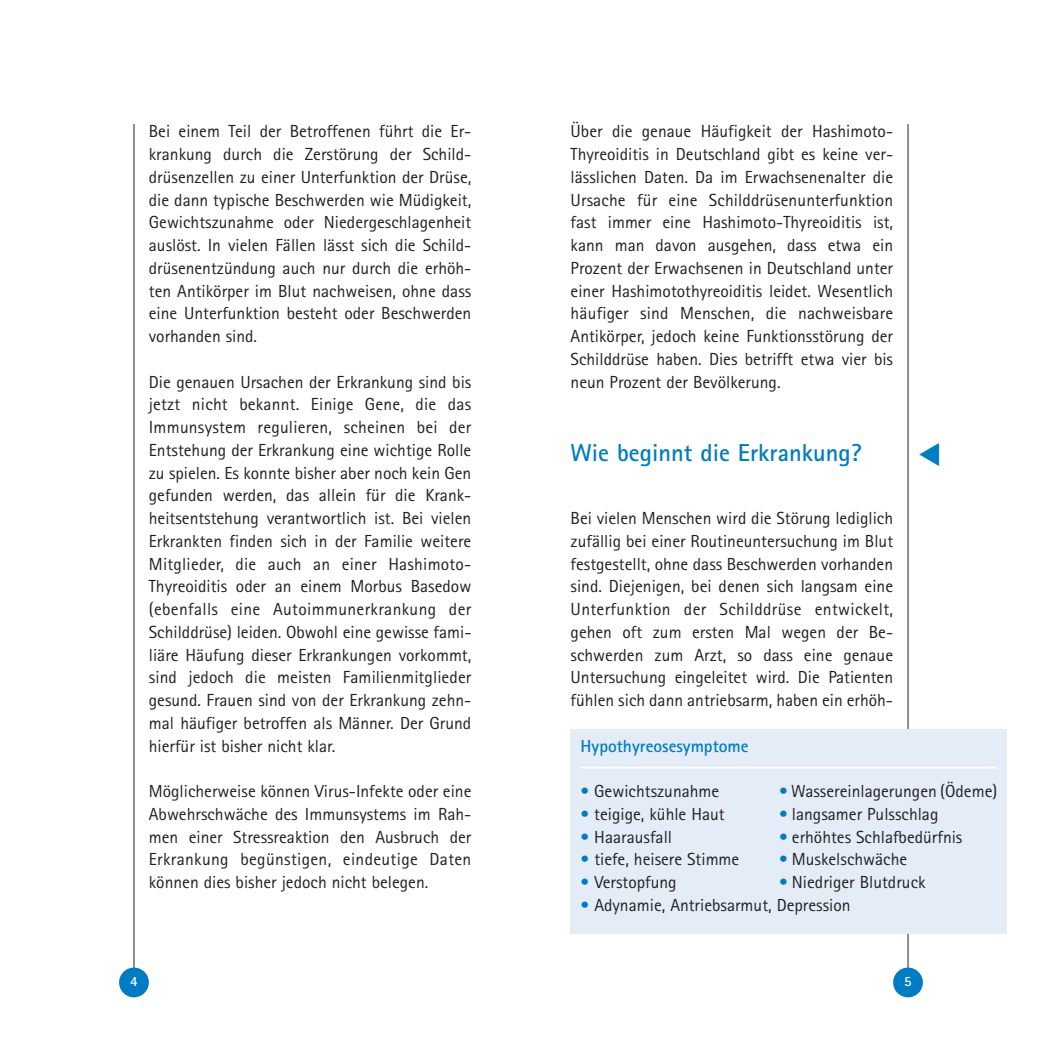
<style>
.page{position:relative;width:1042px;height:1042px;background:#fff}
.page>*{position:absolute;margin:0;border:0;box-sizing:border-box;transform-origin:0 0}
.t1{font:700 24.5px "Rotis Sans Serif";color:#007cc2}
.t2{font:17.5px/22.8px "Rotis Sans Serif";color:#231f20;text-align:justify}
.t3{font:700 17.5px "Rotis Sans Serif";color:#007cc2}
.t4{font:700 14px "Rotis Sans Serif";color:#fff}
.s1{color:#007cc2}
</style>
<div class="page">
<hr style="left:133px;top:124px;width:1px;height:857px;background:#231f20">
<hr style="left:907px;top:124px;width:1px;height:857px;background:#231f20">
<div style="left:893px;top:967px;width:30px;height:30px;background:#007cc2;border-radius:50%"></div>
<div style="left:119px;top:967px;width:30px;height:30px;background:#007cc2;border-radius:50%"></div>
<div style="left:570px;top:729px;width:437px;height:205px;background:#e4ecf7"></div>
<hr style="left:580px;top:767px;width:417px;height:1px;background:#fff">
<p class="t2" style="left:149px;top:122px;width:324px">Bei einem Teil der Betroffenen führt die Er - krankung durch die Zerstörung der Schild - drüsenzellen zu einer Unterfunktion der Drüse, die dann typische Beschwerden wie Müdigkeit, Gewichtszunahme oder Niedergeschlagenheit auslöst. In vielen Fällen lässt sich die Schild - drüsenentzündung auch nur durch die erhöh&shy;ten Antikörper im Blut nachweisen, ohne dass eine Unterfunktion besteht oder Beschwerden vorhanden sind.</p>
<p class="t2" style="left:149px;top:372px;width:324px">Die genauen Ursachen der Erkrankung sind bis jetzt nicht bekannt. Einige Gene, die das Immunsystem regulieren, scheinen bei der Entstehung der Erkrankung eine wichtige Rolle zu spielen. Es konnte bisher aber noch kein Gen gefunden werden, das allein für die Krank - heitsentstehung verantwortlich ist. Bei vielen Erkrankten finden sich in der Familie weitere Mitglieder, die auch an einer Hashimoto-Thyreoiditis oder an einem Morbus Basedow (ebenfalls eine Autoimmunerkrankung der Schilddrüse) leiden. Obwohl eine gewisse fami&shy;liäre Häufung dieser Erkrankungen vorkommt, sind jedoch die meisten Familienmitglieder gesund. Frauen sind von der Erkrankung zehn&shy;mal häufiger betroffen als Männer. Der Grund hierfür ist bisher nicht klar.</p>
<p class="t2" style="left:149px;top:781px;width:324px">Möglicherweise können Virus-Infekte oder eine Abwehrschwäche des Immunsystems im Rah - men einer Stressreaktion den Ausbruch der Erkrankung begünstigen, eindeutige Daten können dies bisher jedoch nicht belegen.</p>
<p class="t2" style="left:570px;top:122px;width:324px">Über die genaue Häufigkeit der Hashimoto - Thyreoiditis in Deutschland gibt es keine ver&shy;lässlichen Daten. Da im Erwachsenenalter die Ur sache für eine Schilddrüsenunterfunktion fast immer eine Hashimoto-Thyreoiditis ist, kann man davon ausgehen, dass etwa ein Prozent der Erwachsenen in Deutschland unter einer Hashimotothyreoiditis leidet. Wesentlich häufiger sind Menschen, die nachweisbare Antikörper, jedoch keine Funktionsstörung der Schilddrüse haben. Dies betrifft etwa vier bis neun Prozent der Bevölkerung.</p>
<h1 class="t1" style="left:570px;top:444px;width:293px">Wie beginnt die Erkrankung?</h1>
<p class="t2" style="left:570px;top:508px;width:324px">Bei vielen Menschen wird die Störung lediglich zufällig bei einer Routineuntersuchung im Blut festgestellt, ohne dass Beschwerden vorhanden sind. Diejenigen, bei denen sich langsam eine Unterfunktion der Schilddrüse entwickelt, gehen oft zum ersten Mal wegen der Be - schwer den zum Arzt, so dass eine genaue Untersuchung eingeleitet wird. Die Patienten fühlen sich dann antriebsarm, haben ein erhöh-</p>
<p class="t3" style="left:580px;top:739px;width:170px">Hypothyreosesymptome</p>
<p class="t2" style="left:580px;top:781px;width:140px"><span class="s1">•</span> Gewichtszunahme</p>
<p class="t2" style="left:779px;top:781px;width:220px"><span class="s1">•</span> Wassereinlagerungen (Ödeme)</p>
<p class="t2" style="left:580px;top:804px;width:146px"><span class="s1">•</span> teigige, kühle Haut</p>
<p class="t2" style="left:779px;top:804px;width:161px"><span class="s1">•</span> langsamer Pulsschlag</p>
<p class="t2" style="left:580px;top:827px;width:93px"><span class="s1">•</span> Haarausfall</p>
<p class="t2" style="left:779px;top:827px;width:185px"><span class="s1">•</span> erhöhtes Schlafbedürfnis</p>
<p class="t2" style="left:580px;top:850px;width:160px"><span class="s1">•</span> tiefe, heisere Stimme</p>
<p class="t2" style="left:779px;top:850px;width:130px"><span class="s1">•</span> Muskelschwäche</p>
<p class="t2" style="left:580px;top:872px;width:98px"><span class="s1">•</span> Verstopfung</p>
<p class="t2" style="left:779px;top:872px;width:148px"><span class="s1">•</span> Niedriger Blutdruck</p>
<p class="t2" style="left:580px;top:895px;width:271px"><span class="s1">•</span> Adynamie, Antriebsarmut, Depression</p>
<p class="t4" style="left:130px;top:976px;width:9px">4</p>
<p class="t4" style="left:904px;top:976px;width:9px">5</p>
</div>
